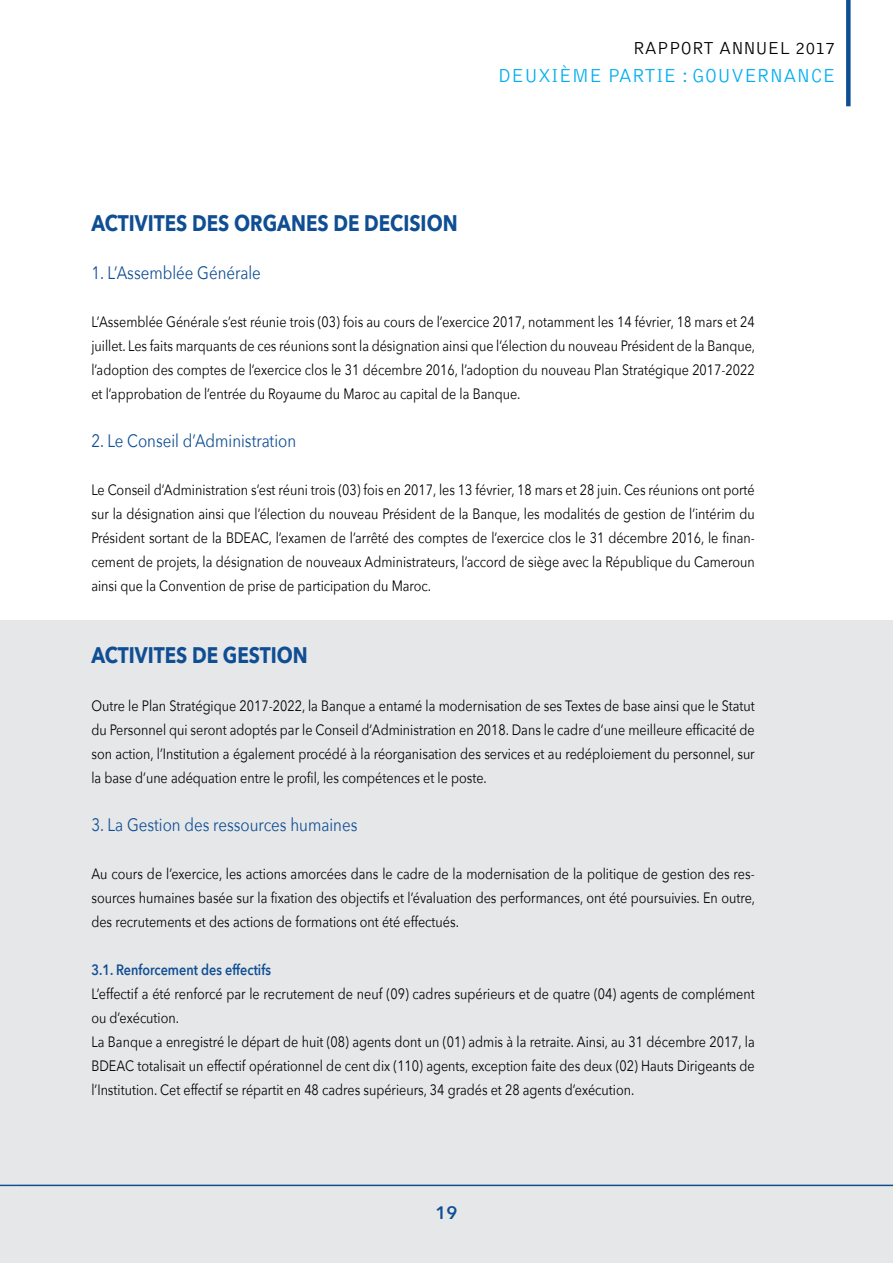
<style>
.page{position:relative;width:893px;height:1263px;background:#fff}
.page>*{position:absolute;margin:0;border:0;box-sizing:border-box;transform-origin:0 0}
.t1{font:700 22.5px "Avenir Next";color:#104e94;scale:.84 1}
.t2{font:300 19.5px "Bell Gothic Std";color:#00aeef}
.t3{font:18px "Avenir Next";color:#104e94;scale:.84 1}
.t4{font:300 18px "Bell Gothic Std";color:#000}
.t5{font:600 18px "Avenir Next";color:#104e94}
.t6{font:15px/24px "Avenir Next";color:#000;text-align:justify;scale:.84 1}
.t7{font:600 15px "Avenir Next";color:#104e94;scale:.84 1}
</style>
<div class="page">
<div style="left:0;top:621px;width:893px;height:642px;background:#e6e7e8"></div>
<div style="left:846px;top:0;width:5px;height:106px;background:#104e94"></div>
<hr style="left:0;top:1184px;width:893px;height:2px;background:#104e94">
<p class="t4" style="left:633px;top:38px;width:204px">RAPPORT ANNUEL 2017</p>
<h2 class="t2" style="left:498px;top:66px;width:339px">DEUXIÈME PARTIE : GOUVERNANCE</h2>
<h1 class="t1" style="left:91px;top:203px;width:437px">ACTIVITES DES ORGANES DE DECISION</h1>
<p class="t3" style="left:91px;top:257px;width:203px">1. L’Assemblée Générale</p>
<p class="t6" style="left:91px;top:309px;width:792px">L’Assemblée Générale s’est réunie trois (03) fois au cours de l’exercice 2017, notamment les 14 février, 18 mars et 24 juillet. Les faits marquants de ces réunions sont la désignation ainsi que l’élection du nouveau Président de la Banque, l’adoption des comptes de l’exercice clos le 31 décembre 2016, l’adoption du nouveau Plan Stratégique 2017-2022 et l’approbation de l’entrée du Royaume du Maroc au capital de la Banque.</p>
<p class="t3" style="left:91px;top:425px;width:245px">2. Le Conseil d’Administration</p>
<p class="t6" style="left:91px;top:477px;width:791px">Le Conseil d’Administration s’est réuni trois (03) fois en 2017, les 13 février, 18 mars et 28 juin. Ces réunions ont porté sur la désignation ainsi que l’élection du nouveau Président de la Banque, les modalités de gestion de l’intérim du Président sortant de la BDEAC, l’examen de l’arrêté des comptes de l’exercice clos le 31 décembre 2016, le finan&shy;cement de projets, la désignation de nouveaux Administrateurs, l’accord de siège avec la République du Cameroun ainsi que la Convention de prise de participation du Maroc.</p>
<h1 class="t1" style="left:91px;top:635px;width:259px">ACTIVITES DE GESTION</h1>
<p class="t6" style="left:91px;top:693px;width:791px">Outre le Plan Stratégique 2017-2022, la Banque a entamé la modernisation de ses Textes de base ainsi que le Statut du Personnel qui seront adoptés par le Conseil d’Administration en 2018. Dans le cadre d’une meilleure efficacité de son action, l’Institution a également procédé à la réorganisation des services et au redéploiement du personnel, sur la base d’une adéquation entre le profil, les compétences et le poste.</p>
<p class="t3" style="left:91px;top:809px;width:318px">3. La Gestion des ressources humaines</p>
<p class="t6" style="left:91px;top:861px;width:792px">Au cours de l’exercice, les actions amorcées dans le cadre de la modernisation de la politique de gestion des res&shy;sources humaines basée sur la fixation des objectifs et l’évaluation des performances, ont été poursuivies. En outre, des recrutements et des actions de formations ont été effectués.</p>
<p class="t7" style="left:91px;top:957px;width:215px">3.1. Renforcement des effectifs</p>
<p class="t6" style="left:91px;top:981px;width:791px;text-align:left">L’effectif a été renforcé par le recrutement de neuf (09) cadres supérieurs et de quatre (04) agents de complément ou d’exécution.<br>La Banque a enregistré le départ de huit (08) agents dont un (01) admis à la retraite. Ainsi, au 31 décembre 2017, la BDEAC totalisait un effectif opérationnel de cent dix (110) agents, exception faite des deux (02) Hauts Dirigeants de l’Institution. Cet effectif se répartit en 48 cadres supérieurs, 34 gradés et 28 agents d’exécution.</p>
<p class="t5" style="left:435px;top:1197px;width:23px">19</p>
</div>
